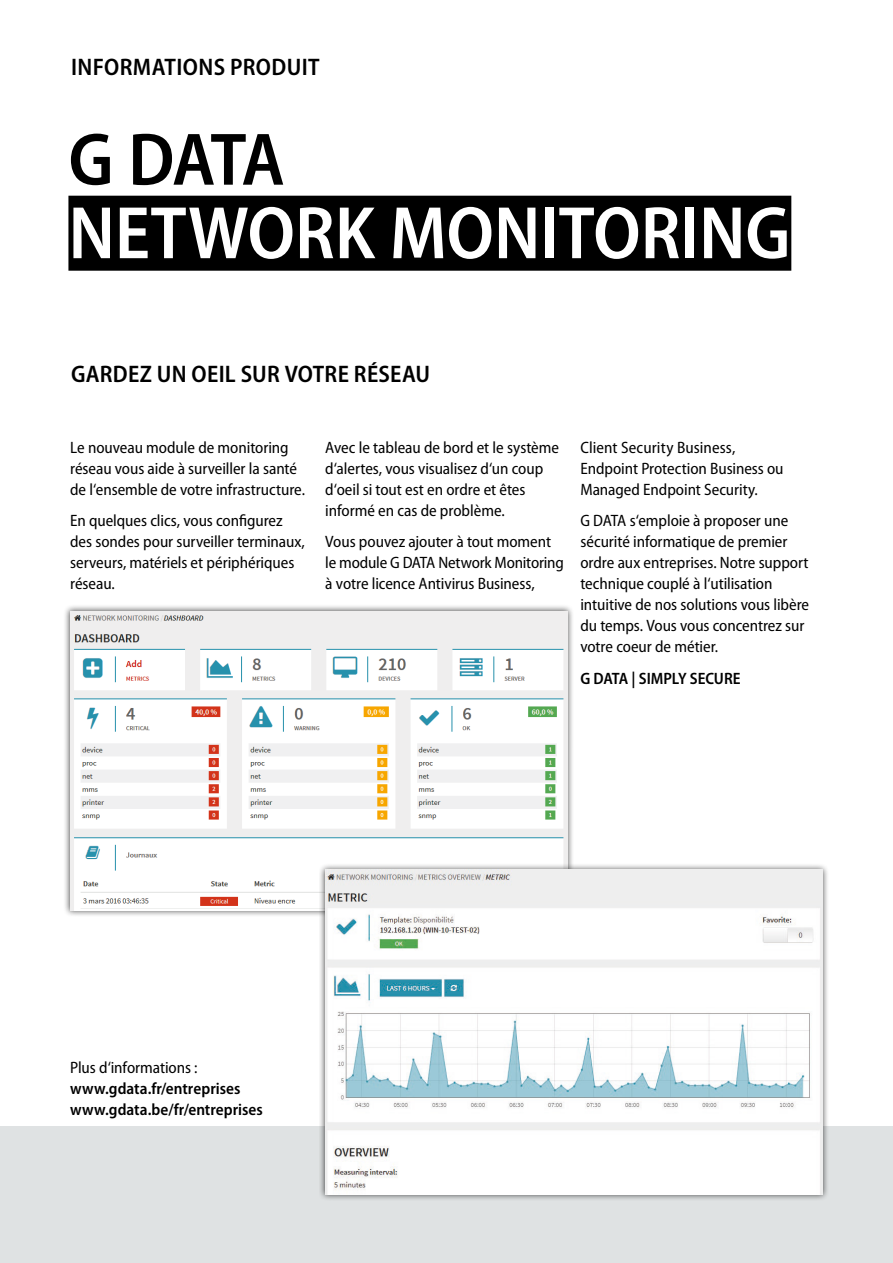
<style>
.page{position:relative;width:893px;height:1263px;background:#fff}
.page>*{position:absolute;margin:0;border:0;box-sizing:border-box;transform-origin:0 0}
.t1{font:600 semi-condensed 75px "Myriad Pro";letter-spacing:-.005em;color:#fff}
.t2{font:600 semi-condensed 75px "Myriad Pro";color:#000}
.t3{font:600 semi-condensed 24px "Myriad Pro";letter-spacing:.015em;color:#000}
.t4{font:semi-condensed 16.5px/21px "Myriad Pro";letter-spacing:-.005em;color:#000}
.t5{font:600 semi-condensed 16.5px/21px "Myriad Pro";color:#000}
</style>
<div class="page">
<div style="left:0;top:1127px;width:893px;height:136px;background:#dfe2e3"></div>
<div style="left:68px;top:196px;width:723px;height:75px;background:#000"></div>
<div style="left:63px;top:605px;width:511px;height:312px;background:#000;opacity:.7"></div>
<img style="left:70px;top:611px;width:498px;height:300px">
<div style="left:319px;top:863px;width:510px;height:338px;background:#000;opacity:.7"></div>
<img style="left:325px;top:870px;width:498px;height:325px">
<h2 class="t3" style="left:71px;top:52px;width:250px">INFORMATIONS PRODUIT</h2>
<h1 class="t2" style="left:68px;top:112px;width:218px">G DATA</h1>
<h1 class="t1" style="left:68px;top:186px;width:724px">NETWORK MONITORING</h1>
<h2 class="t3" style="left:71px;top:358px;width:361px">GARDEZ UN OEIL SUR VOTRE RÉSEAU</h2>
<p class="t4" style="left:70px;top:436px;width:236px">Le nouveau module de monitoring réseau vous aide à surveiller la santé de l‘ensemble de votre infrastructure.</p>
<p class="t4" style="left:70px;top:510px;width:236px">En quelques clics, vous configurez des sondes pour surveiller terminaux, serveurs, matériels et périphériques réseau.</p>
<p class="t4" style="left:325px;top:436px;width:235px">Avec le tableau de bord et le système d‘alertes, vous visualisez d‘un coup d‘oeil si tout est en ordre et êtes informé en cas de problème.</p>
<p class="t4" style="left:325px;top:531px;width:240px">Vous pouvez ajouter à tout moment le module G DATA Network Monitoring à votre licence Antivirus Business,</p>
<p class="t4" style="left:580px;top:436px;width:205px">Client Security Business,<br>Endpoint Protection Business ou<br>Managed Endpoint Security.</p>
<p class="t4" style="left:580px;top:510px;width:230px">G DATA s‘emploie à proposer une sécurité informatique de premier ordre aux entreprises. Notre support technique couplé à l‘utilisation intuitive de nos solutions vous libère du temps. Vous vous concentrez sur votre coeur de métier.</p>
<p class="t5" style="left:580px;top:667px;width:162px">G DATA | SIMPLY SECURE</p>
<p class="t4" style="left:70px;top:1057px;width:129px">Plus d‘informations :</p>
<p class="t5" style="left:70px;top:1078px;width:194px">www.gdata.fr/entreprises www.gdata.be/fr/entreprises</p>
</div>
